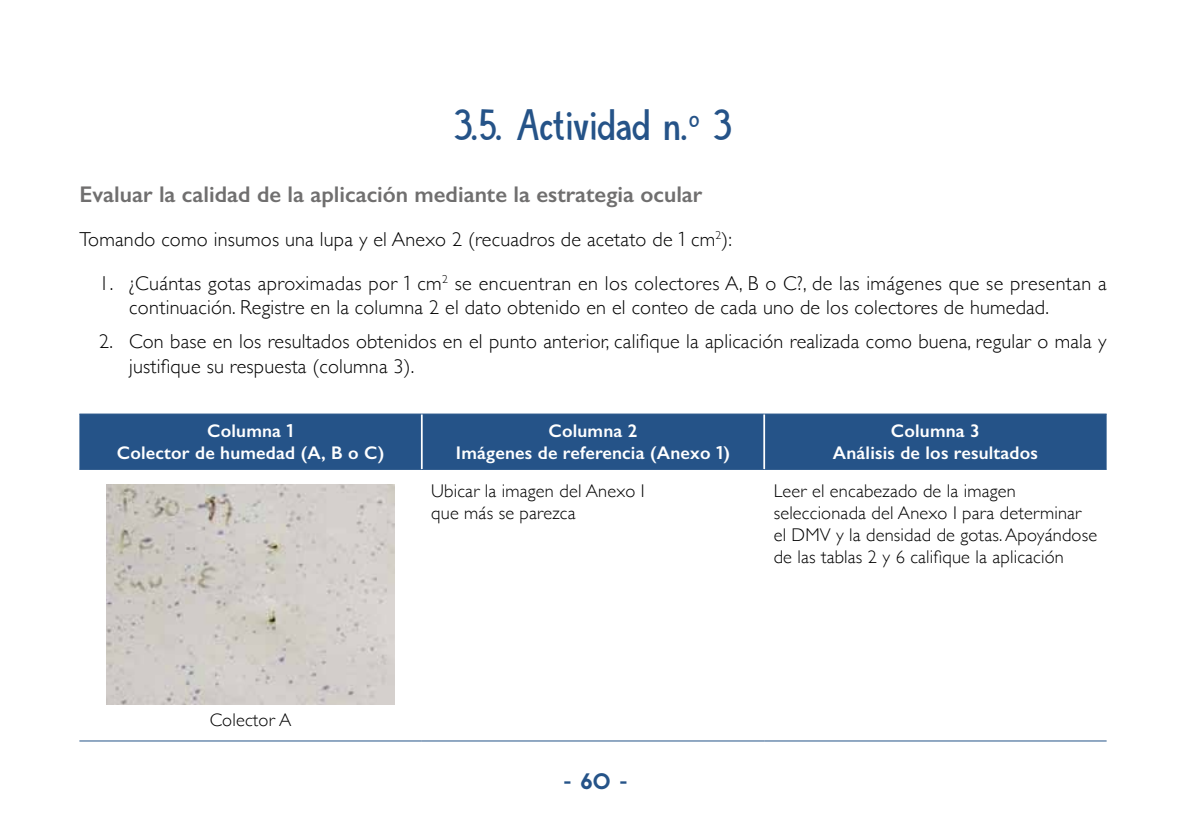
<style>
.page{position:relative;width:1191px;height:819px;background:#fff}
.page>*{position:absolute;margin:0;border:0;box-sizing:border-box;transform-origin:0 0}
.t1{font:38.5px "DK Blue Sheep";letter-spacing:-.045em;color:#255388}
.t2{font:600 22.75px "Gill Sans";color:#706f6f}
.t3{font:21px "Sifonn Pro";color:#255388}
.t4{font:300 20.12px/24.2px "Gill Sans";letter-spacing:.01em;color:#000}
.t5{font:300 18.38px/22.1px "Gill Sans";letter-spacing:.01em;color:#000}
.t6{font:600 18.38px/22.1px "Gill Sans";letter-spacing:.01em;color:#fff;text-align:center}
.s1{font-family:"Gotham"}
.s2{font-family:"Gotham";font-weight:500}
</style>
<div class="page">
<div style="left:79px;top:414px;width:1027px;height:55px;background:#255388"></div>
<hr style="left:79px;top:413px;width:343px;height:1px;background:#255388">
<hr style="left:422px;top:413px;width:342px;height:1px;background:#255388">
<hr style="left:764px;top:413px;width:342px;height:1px;background:#255388">
<hr style="left:79px;top:469px;width:343px;height:1px;background:#255388">
<hr style="left:422px;top:469px;width:342px;height:1px;background:#255388">
<hr style="left:764px;top:469px;width:342px;height:1px;background:#255388">
<hr style="left:79px;top:740px;width:343px;height:1px;background:#255388">
<hr style="left:422px;top:740px;width:342px;height:1px;background:#255388">
<hr style="left:764px;top:740px;width:342px;height:1px;background:#255388">
<hr style="left:421px;top:414px;width:2px;height:55px;background:#fff">
<hr style="left:763px;top:414px;width:2px;height:55px;background:#fff">
<img style="left:106px;top:484px;width:289px;height:220px">
<h1 class="t1" style="left:453px;top:103px;width:282px">3.5. Actividad n.<sup>o</sup> 3</h1>
<p class="t2" style="left:79px;top:181px;width:624px">Evaluar la calidad de la aplicación mediante la estrategia ocular</p>
<p class="t4" style="left:79px;top:226px;width:654px">Tomando como insumos una lupa y el Anexo 2 (recuadros de acetato de <span class="s1">1</span> cm<sup>2</sup>):</p>
<p class="t4" style="left:129px;top:270px;width:979px;text-indent:-30px">1. ¿Cuántas gotas aproximadas por <span class="s1">1</span> cm<sup>2</sup> se encuentran en los colectores A, B o C?, de las imágenes que se presentan a continuación. Registre en la columna 2 el dato obtenido en el conteo de cada uno de los colectores de humedad.</p>
<p class="t4" style="left:129px;top:329px;width:979px;text-indent:-30px">2. Con base en los resultados obtenidos en el punto anterior, califique la aplicación realizada como buena, regular o mala y justifique su respuesta (columna 3).</p>
<p class="t6" style="left:117px;top:420px;width:269px">Columna <span class="s2">1<br></span>Colector de humedad (A, B o C)</p>
<p class="t6" style="left:456px;top:420px;width:276px">Columna 2<br>Imágenes de referencia (Anexo <span class="s2">1</span>)</p>
<p class="t6" style="left:833px;top:420px;width:207px">Columna 3<br>Análisis de los resultados</p>
<p class="t5" style="left:210px;top:708px;width:83px">Colector A</p>
<p class="t5" style="left:431px;top:479px;width:215px">Ubicar la imagen del Anexo I que más se parezca</p>
<p class="t5" style="left:773px;top:479px;width:325px">Leer el encabezado de la imagen seleccionada del Anexo I para determinar el DMV y la densidad de gotas. Apoyándose de las tablas 2 y 6 califique la aplicación</p>
<p class="t3" style="left:563px;top:767px;width:66px">- 60 -</p>
</div>
